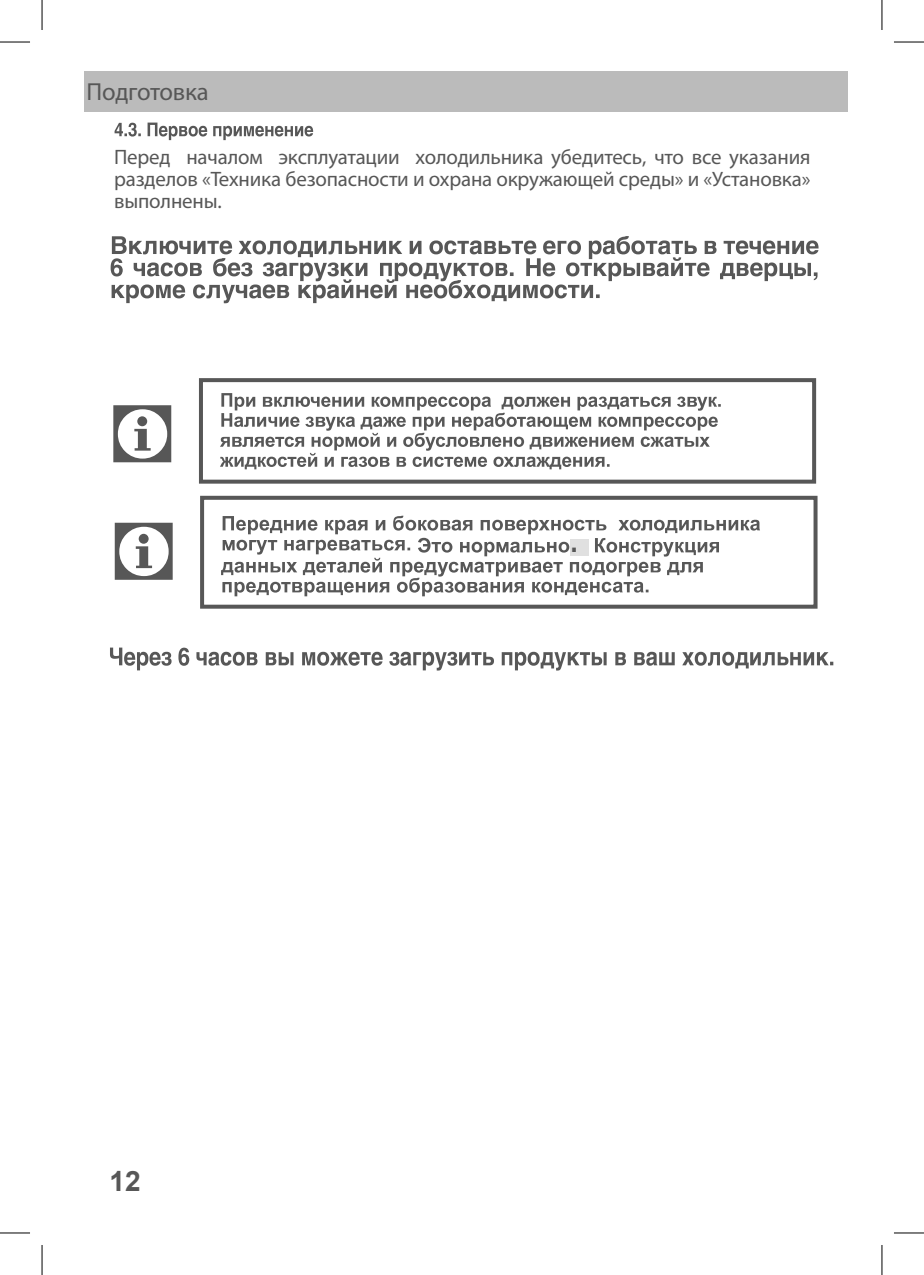
<style>
.page{position:relative;width:924px;height:1275px;background:#fff}
.page>*{position:absolute;margin:0;border:0;box-sizing:border-box;transform-origin:0 0}
.t1{font:84px/117.4px "ZIWARNUN";color:#575757}
.t2{font:700 28px "Arial";color:#575757}
.t3{font:700 condensed 28px "Helvetica Neue";color:#575757}
.t4{font:24.8px "Myriad Pro";letter-spacing:-.01em;color:#575757}
.t5{font:20.8px/22px "Myriad Pro";letter-spacing:-.01em;color:#575757;text-align:justify}
</style>
<div class="page">
<svg style="left:220px;top:393px;width:500px;height:76px"></svg>
<div style="left:199px;top:378px;width:616px;height:105px;border:4px solid #575757"></div>
<svg style="left:221px;top:516px;width:538px;height:80px"></svg>
<div style="left:200px;top:496px;width:617px;height:112px;border:4px solid #575757"></div>
<svg style="left:110px;top:647px;width:722px;height:23px"></svg>
<svg style="left:111px;top:236px;width:707px;height:67px"></svg>
<svg style="left:114px;top:123px;width:199px;height:17px"></svg>
<div style="left:85px;top:71px;width:762px;height:40px;background:#bbb"></div>
<div style="left:570px;top:539px;width:18px;height:16px;background:#e0e0e0"></div>
<hr style="left:0;top:42px;width:30px;height:1px;background:#000">
<hr style="left:893px;top:42px;width:30px;height:1px;background:#000">
<hr style="left:0;top:1232px;width:30px;height:1px;background:#000">
<hr style="left:893px;top:1232px;width:30px;height:1px;background:#000">
<hr style="left:42px;top:0;width:1px;height:30px;background:#000">
<hr style="left:42px;top:1245px;width:1px;height:30px;background:#000">
<hr style="left:881px;top:0;width:1px;height:30px;background:#000">
<hr style="left:881px;top:1245px;width:1px;height:30px;background:#000">
<p class="t4" style="left:87px;top:76px;width:124px">Подготовка</p>
<p class="t5" style="left:114px;top:146px;width:697px">Перед началом эксплуатации холодильника убедитесь, что все указания разделов «Техника безопасности и охрана окружающей среды» и «Установка» выполнены.</p>
<h1 class="t1" style="left:108px;top:380px;width:74px">C<br>C</h1>
<h2 class="t2" style="left:109px;top:1162px;width:33px">12</h2>
<h2 class="t3" style="left:570px;top:519px;width:8px">.</h2>
</div>
